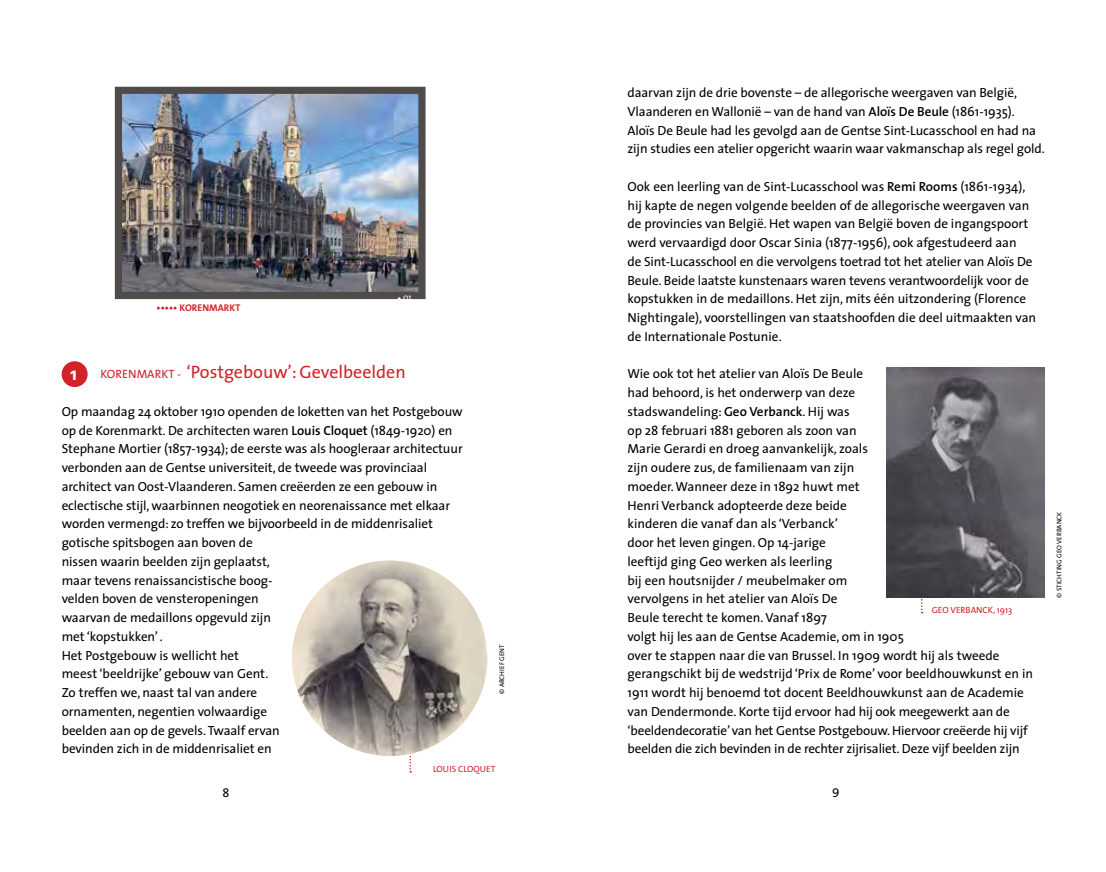
<style>
.page{position:relative;width:1106px;height:872px;background:#fff}
.page>*{position:absolute;margin:0;border:0;box-sizing:border-box;transform-origin:0 0}
.t1{font:18px "The Sans";color:#d2232a}
.t2{font:900 13.5px "Frutiger";color:#fff}
.t3{font:13.2px/18.8px "The Sans";letter-spacing:-.005em;color:#000}
.t4{font:12.75px "The Sans Caps";color:#000}
.t5{font:700 9.75px "The Sans";color:#d2232a}
.t6{font:9px "The Sans";color:#d2232a}
.t7{font:8.7px "The Sans";color:#fff}
.t8{font:6.75px "The Sans";color:#000}
.s1{font-size:12px}
.s2{font-weight:600}
</style>
<div class="page">
<div style="left:62px;top:361px;width:26px;height:26px;background:#d2232a;border-radius:50%"></div>
<svg style="left:409px;top:754px;width:2px;height:18px"></svg>
<img style="left:292px;top:560px;width:195px;height:196px;border-radius:98px">
<img style="left:123px;top:95px;width:294px;height:196px">
<div style="left:115px;top:87px;width:310px;height:212px;border:7px solid #4f4b4a"></div>
<svg style="left:921px;top:597px;width:1px;height:16px"></svg>
<img style="left:886px;top:368px;width:158px;height:229px">
<p class="t5" style="left:156px;top:300px;width:85px">••••• KORENMARKT</p>
<p class="t7" style="left:403px;top:290px;width:10px">01</p>
<h1 class="t1" style="left:100px;top:357px;width:307px"><span class="s1">Koren markt -</span> ‘Postgebouw’: Gevelbeelden</h1>
<p class="t3" style="left:62px;top:402px;width:402px">Op maandag 24 oktober 1910 openden de loketten van het Postgebouw op de Korenmarkt. De architecten waren <span class="s2">Louis Cloquet</span> (1849-1920) en Stephane Mortier (1857-1934); de eerste was als hoogleraar architectuur verbonden aan de Gentse universiteit, de tweede was provinciaal architect van Oost-Vlaanderen. Samen creëerden ze een gebouw in eclectische stijl, waarbinnen neogotiek en neorenaissance met elkaar worden vermengd: zo treffen we bijvoorbeeld in de middenrisaliet gotische spitsbogen aan boven de<br>nissen waarin beelden zijn geplaatst,<br>maar tevens renaissancistische boog-<br>velden boven de vensteropeningen<br>waarvan de medaillons opgevuld zijn<br>met ‘kopstukken’ .<br>Het Postgebouw is wellicht het<br>meest ‘beeldrijke’ gebouw van Gent.<br>Zo treffen we, naast tal van andere<br>ornamenten, negentien volwaardige<br>beelden aan op de gevels. Twaalf ervan<br>bevinden zich in de middenrisaliet en</p>
<p class="t2" style="left:70px;top:366px;width:10px">1</p>
<p class="t8" style="left:496px;top:661px;width:18px;rotate:-90deg">Gent</p>
<p class="t8" style="left:496px;top:694px;width:19px;rotate:-90deg">© Archief</p>
<p class="t4" style="left:222px;top:781px;width:9px">8</p>
<p class="t6" style="left:433px;top:761px;width:64px">LOUIS CLOQUET</p>
<p class="t3" style="left:627px;top:83px;width:419px">daarvan zijn de drie bovenste – de allegorische weergaven van België, Vlaanderen en Wallonië – van de hand van <span class="s2">Aloïs De Beule</span> (1861-1935).<br>Aloïs De Beule had les gevolgd aan de Gentse Sint-Lucasschool en had na zijn studies een atelier opgericht waarin waar vakmanschap als regel gold.</p>
<p class="t3" style="left:627px;top:177px;width:410px">Ook een leerling van de Sint-Lucasschool was <span class="s2">Remi Rooms</span> (1861-1934), hij kapte de negen volgende beelden of de allegorische weergaven van de provincies van België. Het wapen van België boven de ingangspoort werd vervaardigd door Oscar Sinia (1877-1956), ook afgestudeerd aan<br>de Sint-Lucasschool en die vervolgens toetrad tot het atelier van Aloïs De Beule. Beide laatste kunstenaars waren tevens verantwoordelijk voor de kopstukken in de medaillons. Het zijn, mits één uitzondering (Florence Nightingale), voorstellingen van staatshoofden die deel uitmaakten van de Internationale Postunie.</p>
<p class="t3" style="left:627px;top:364px;width:407px">Wie ook tot het atelier van Aloïs De Beule<br>had behoord, is het onderwerp van deze<br>stadswandeling: <span class="s2">Geo Verbanck</span>. Hij was<br>op 28 februari 1881 geboren als zoon van<br>Marie Gerardi en droeg aanvankelijk, zoals<br>zijn oudere zus, de familienaam van zijn<br>moeder.Wanneer deze in 1892 huwt met<br>Henri Verbanck adopteerde deze beide<br>kinderen die vanaf dan als ‘Verbanck’<br>door het leven gingen. Op 14-jarige<br>leeftijd ging Geo werken als leerling<br>bij een houtsnijder / meubelmaker om<br>vervolgens in het atelier van Aloïs De<br>Beule terecht te komen.Vanaf 1897<br>volgt hij les aan de Gentse Academie, om in 1905<br>over te stappen naar die van Brussel. In 1909 wordt hij als tweede gerangschikt bij de wedstrijd ‘Prix de Rome’ voor beeldhouwkunst en in 1911 wordt hij benoemd tot docent Beeldhouwkunst aan de Academie van Dendermonde. Korte tijd ervoor had hij ook meegewerkt aan de ‘beeldendecoratie’ van het Gentse Postgebouw. Hiervoor creëerde hij vijf beelden die zich bevinden in de rechter zijrisaliet. Deze vijf beelden zijn</p>
<p class="t4" style="left:832px;top:781px;width:9px">9</p>
<p class="t6" style="left:931px;top:603px;width:36px">geo ve rbanck</p>
<p class="t6" style="left:993px;top:603px;width:21px">, 1913</p>
<p class="t8" style="left:1053px;top:550px;width:22px;rotate:-90deg">o verbanck</p>
<p class="t8" style="left:1053px;top:597px;width:29px;rotate:-90deg">© stich tingge</p>
</div>
